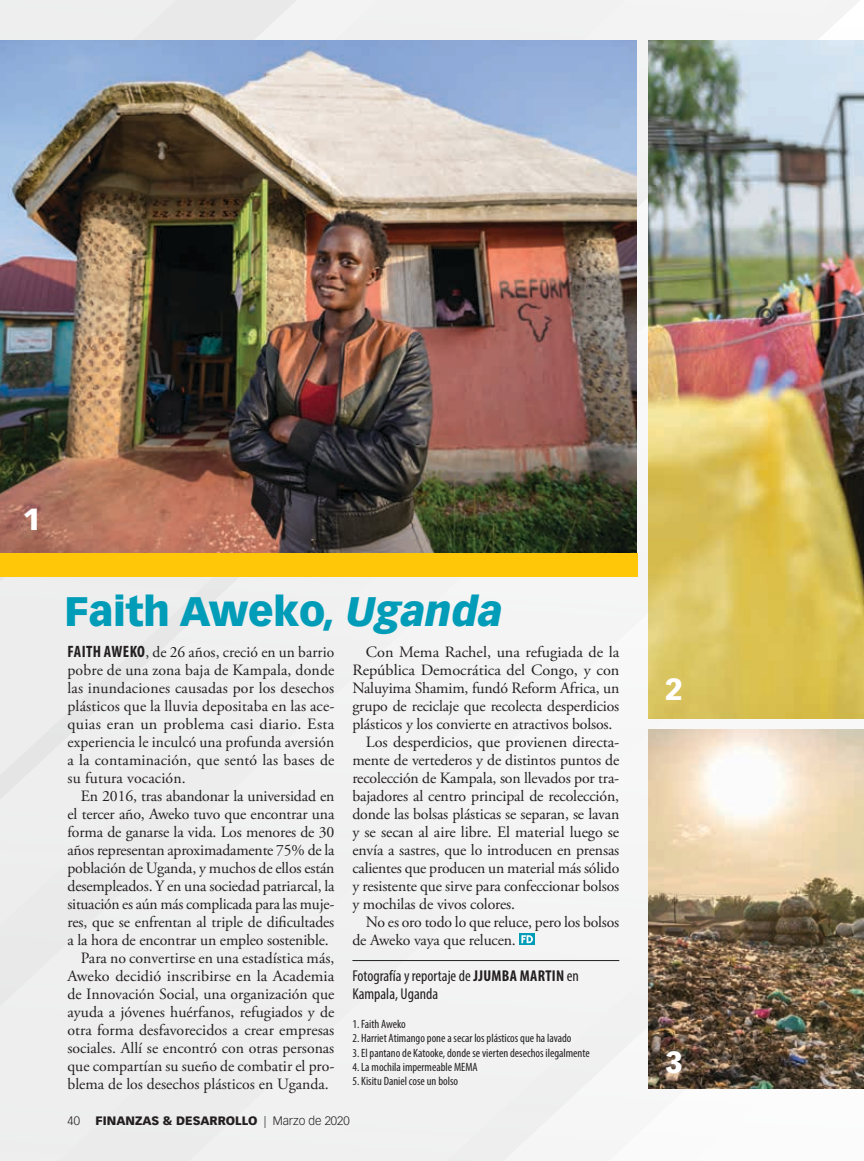
<style>
.page{position:relative;width:864px;height:1161px;background:#fff}
.page>*{position:absolute;margin:0;border:0;box-sizing:border-box;transform-origin:0 0}
.t1{font:900 40.5px "Vectora LT Std";letter-spacing:-.01em;color:#009cb8}
.t2{font:900 30px "Vectora LT Std";color:#fff}
.t3{font:15.75px/18px "Adobe Garamond Pro";letter-spacing:-.01em;color:#231f20;text-align:justify}
.t4{font:condensed 15.75px/18px "Myriad Pro";color:#231f20}
.t5{font:condensed 12px "Myriad Pro";color:#231f20}
.t6{font:900 12px "Vectora LT Std";color:#231f20}
.t7{font:300 12px "Vectora LT Std";color:#231f20}
.s1{font-style:italic}
.s2{font-family:"Myriad Pro";font-weight:700;font-stretch:condensed;font-size:16.5px}
.s3{font-weight:700}
.s4{font-weight:300}
</style>
<div class="page">
<div style="left:0;top:605px;width:864px;height:556px;background:#f0f1f1"></div>
<div style="left:0;top:0;width:860px;height:605px;background:#f1f1f1"></div>
<hr style="left:352px;top:960px;width:267px;height:1px;background:#231f20">
<svg style="left:519px;top:934px;width:16px;height:11px"></svg>
<svg style="left:521px;top:935px;width:12px;height:8px"></svg>
<img style="left:0;top:40px;width:637px;height:514px">
<img style="left:649px;top:40px;width:215px;height:678px">
<img style="left:649px;top:729px;width:215px;height:360px">
<div style="left:0;top:554px;width:638px;height:23px;background:#ffc708"></div>
<h2 class="t2" style="left:23px;top:501px;width:19px">1</h2>
<h1 class="t1" style="left:65px;top:586px;width:440px">Faith Aweko, <span class="s1">Uganda</span></h1>
<p class="t3" style="left:68px;top:644px;width:268px"><span class="s2">FAITH AWEKO</span>, de 26 años, creció en un barrio pobre de una zona baja de Kampala, donde las inundaciones causadas por los desechos plásticos que la lluvia depositaba en las ace&shy;quias eran un problema casi diario. Esta experiencia le inculcó una profunda aversión a la contaminación, que sentó las bases de su futura vocación.</p>
<p class="t3" style="left:81px;top:788px;width:255px">En 2016, tras abandonar la universidad en</p>
<p class="t3" style="left:68px;top:806px;width:268px">el tercer año, Aweko tuvo que encontrar una</p>
<p class="t3" style="left:68px;top:824px;width:268px">forma de ganarse la vida. Los menores de 30</p>
<p class="t3" style="left:68px;top:842px;width:269px">años representan aproximadamente 75% de la</p>
<p class="t3" style="left:68px;top:860px;width:269px">población de Uganda, y muchos de ellos están</p>
<p class="t3" style="left:68px;top:878px;width:269px">desempleados. Y en una sociedad patriarcal, la</p>
<p class="t3" style="left:68px;top:896px;width:268px">situación es aún más complicada para las muje-</p>
<p class="t3" style="left:68px;top:914px;width:268px">res, que se enfrentan al triple de dificultades</p>
<p class="t3" style="left:68px;top:932px;width:263px">a la hora de encontrar un empleo sostenible.</p>
<p class="t3" style="left:81px;top:950px;width:255px">Para no convertirse en una estadística más,</p>
<p class="t3" style="left:68px;top:968px;width:268px">Aweko decidió inscribirse en la Academia</p>
<p class="t3" style="left:68px;top:986px;width:268px">de Innovación Social, una organización que</p>
<p class="t3" style="left:68px;top:1004px;width:268px">ayuda a jóvenes huérfanos, refugiados y de</p>
<p class="t3" style="left:68px;top:1022px;width:268px">otra forma desfavorecidos a crear empresas</p>
<p class="t3" style="left:68px;top:1040px;width:268px">sociales. Allí se encontró con otras personas</p>
<p class="t3" style="left:68px;top:1058px;width:268px">que compartían su sueño de combatir el pro-</p>
<p class="t3" style="left:68px;top:1076px;width:263px">blema de los desechos plásticos en Uganda.</p>
<p class="t3" style="left:366px;top:644px;width:255px">Con Mema Rachel, una refugiada de la</p>
<p class="t3" style="left:352px;top:662px;width:269px">República Democrática del Congo, y con</p>
<p class="t3" style="left:352px;top:680px;width:268px">Naluyima Shamim, fundó Reform Africa, un</p>
<p class="t3" style="left:352px;top:698px;width:268px">grupo de reciclaje que recolecta desperdicios</p>
<p class="t3" style="left:352px;top:716px;width:262px">plásticos y los convierte en atractivos bolsos.</p>
<p class="t3" style="left:366px;top:734px;width:255px">Los desperdicios, que provienen directa-</p>
<p class="t3" style="left:352px;top:752px;width:268px">mente de vertederos y de distintos puntos de</p>
<p class="t3" style="left:352px;top:770px;width:268px">recolección de Kampala, son llevados por tra-</p>
<p class="t3" style="left:352px;top:788px;width:268px">bajadores al centro principal de recolección,</p>
<p class="t3" style="left:352px;top:806px;width:268px">donde las bolsas plásticas se separan, se lavan</p>
<p class="t3" style="left:352px;top:824px;width:268px">y se secan al aire libre. El material luego se</p>
<p class="t3" style="left:352px;top:842px;width:268px">envía a sastres, que lo introducen en prensas</p>
<p class="t3" style="left:352px;top:860px;width:269px">calientes que producen un material más sólido</p>
<p class="t3" style="left:352px;top:878px;width:268px">y resistente que sirve para confeccionar bolsos</p>
<p class="t3" style="left:352px;top:896px;width:164px">y mochilas de vivos colores.</p>
<p class="t3" style="left:366px;top:914px;width:255px">No es oro todo lo que reluce, pero los bolsos</p>
<p class="t3" style="left:352px;top:932px;width:165px">de Aweko vaya que relucen.</p>
<p class="t4" style="left:352px;top:967px;width:228px">Fotografía y reportaje de <span class="s3">JJUMBA MARTIN</span> en<br>Kampala, Uganda</p>
<p class="t5" style="left:352px;top:1017px;width:55px">1. Faith Aweko</p>
<p class="t5" style="left:352px;top:1031px;width:221px">2. Harriet Atimango pone a secar los plásticos que ha lavado</p>
<p class="t5" style="left:352px;top:1045px;width:239px">3. El pantano de Katooke, donde se vierten desechos ilegalmente</p>
<p class="t5" style="left:352px;top:1060px;width:127px">4. La mochila impermeable MEMA</p>
<p class="t5" style="left:352px;top:1074px;width:107px">5. Kisitu Daniel cose un bolso</p>
<p class="t7" style="left:68px;top:1114px;width:14px">40</p>
<p class="t6" style="left:96px;top:1113px;width:256px">FINANZAS &amp; DESARROLLO <span class="s4">| Marzo de 2020</span></p>
<h2 class="t2" style="left:665px;top:670px;width:19px">2</h2>
<h2 class="t2" style="left:665px;top:1044px;width:19px">3</h2>
</div>
